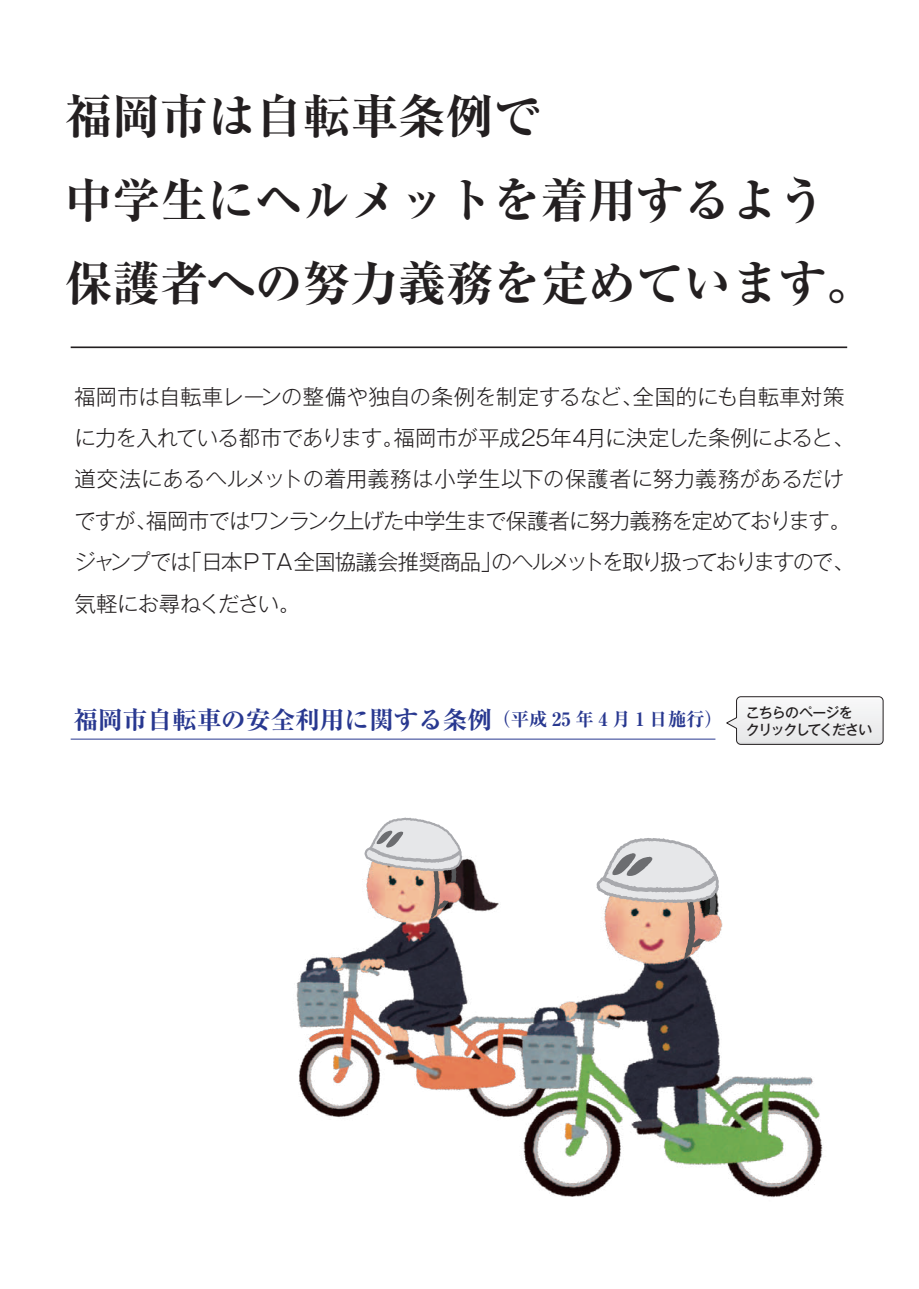
<style>
.page{position:relative;width:919px;height:1289px;background:#fff}
.page>*{position:absolute;margin:0;border:0;box-sizing:border-box;transform-origin:0 0}
.t1{font:700 expanded 47.55px/83.2px "Ryumin Pr 6";color:#231f20}
.t2{font:700 expanded 24.6px "Ryumin Pr 6";color:#283890}
.t3{font:300 21.3px/41.4px "Gothic MB101 Pr 6";letter-spacing:-.03em;color:#231f20}
.t4{font:500 13.95px/16.5px "Gothic MB101 Pro";letter-spacing:-.07em;color:#231f20}
.s1{font-size:18.45px}
</style>
<div class="page">
<hr style="left:71px;top:738px;width:644px;height:1px;background:#283890">
<hr style="left:71px;top:346px;width:776px;height:2px;background:#231f20">
<img style="left:296px;top:857px;width:207px;height:261px">
<svg style="left:346px;top:817px;width:120px;height:102px"></svg>
<img style="left:503px;top:960px;width:320px;height:238px">
<svg style="left:596px;top:838px;width:127px;height:122px"></svg>
<svg style="left:726px;top:696px;width:157px;height:49px"></svg>
<h1 class="t1" style="left:65px;top:73px;width:810px">福岡市は自転車条例で<br>中学生にヘルメットを着用するよう保護者への努力義務を定めています。</h1>
<p class="t3" style="left:74px;top:374px;width:781px">福岡市は自転車レーンの整備や独自の条例を制定するなど、全国的にも自転車対策に力を入れている都市であります。福岡市が平成25年4月に決定した条例によると、道交法にあるヘルメットの着用義務は小学生以下の保護者に努力義務があるだけですが、福岡市ではワンランク上げた中学生まで保護者に努力義務を定めております。ジャンプでは「日本ＰＴＡ全国協議会推奨商品」のヘルメットを取り扱っておりますので、気軽にお尋ねください。</p>
<p class="t2" style="left:74px;top:700px;width:651px">福岡市自転車の安全利用に関する条例<span class="s1">（平成 25 年 4 月 1 日施行）</span></p>
<p class="t4" style="left:745px;top:703px;width:128px">こちらのページを<br>クリックしてください</p>
</div>
